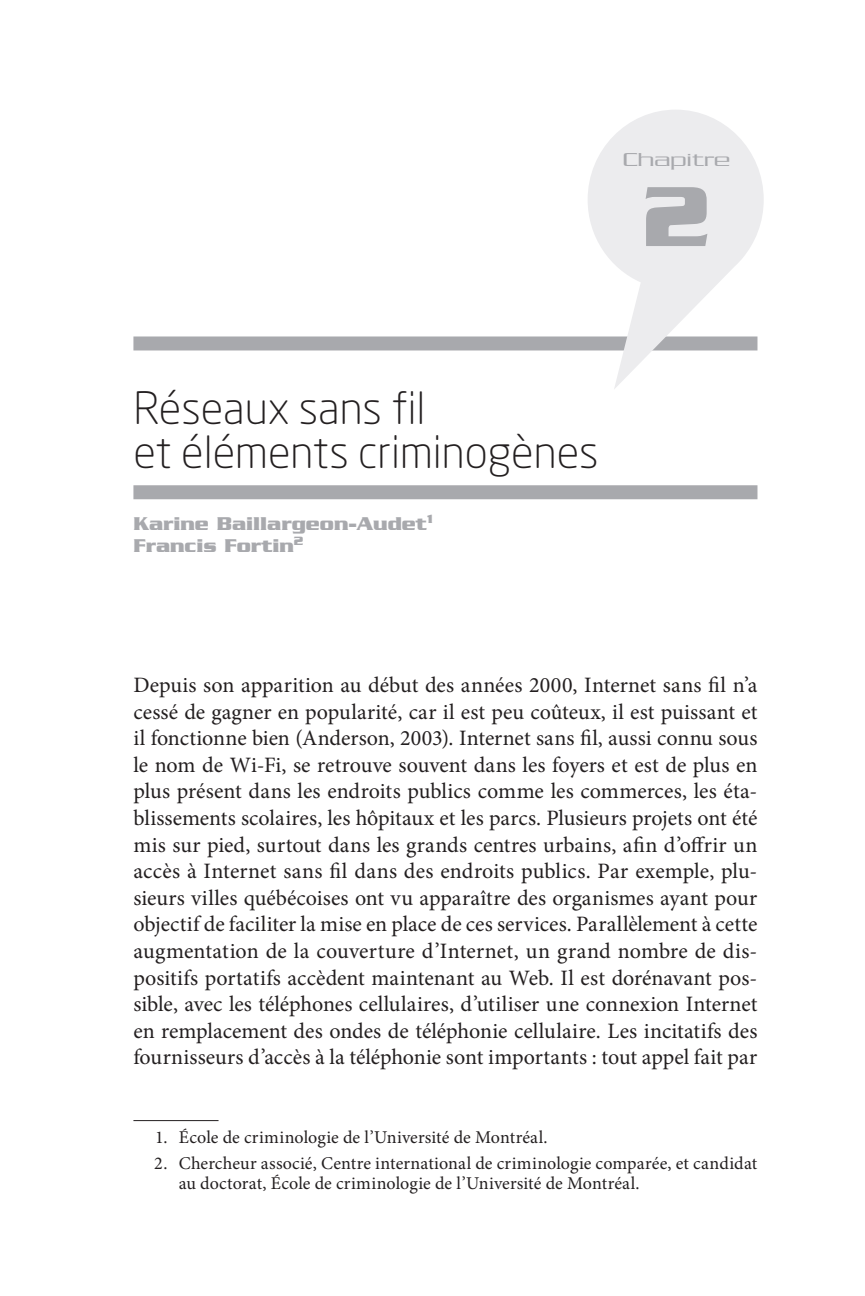
<style>
.page{position:relative;width:865px;height:1296px;background:#fff}
.page>*{position:absolute;margin:0;border:0;box-sizing:border-box;transform-origin:0 0}
.B0___chap{font:700 92px "Serpentine";color:#a8a9ad}
.B1_t_chap{font:300 44px/44px "Neo Sans";color:#231f20}
._01_tx{font:22px/26.6px "Minion Pro";color:#231f20;text-align:justify}
.B0___chap-2{font:300 20.2px "Serpentine";color:#a8a9ad;scale:1.33 1}
.B4_auteur{font:700 20px/22px "Serpentine";color:#a8a9ad}
._31_note{font:18px/20px "Minion Pro";letter-spacing:.005em;color:#231f20}
</style>
<div class="page">
<div style="left:133px;top:336px;width:624px;height:14px;background:#a8a9ad"></div>
<svg style="left:587px;top:110px;width:176px;height:279px;fill:#ececee"></svg>
<div style="left:133px;top:485px;width:624px;height:14px;background:#a8a9ad"></div>
<hr style="left:133px;top:1120px;width:85px;height:1px;background:#231f20">
<p class="B0___chap-2" style="left:623px;top:148px;width:82px">Chapitre</p>
<p class="B0___chap" style="left:642px;top:163px;width:70px">2</p>
<p class="B1_t_chap" style="left:133px;top:386px;width:466px">Réseaux sans fil<br>et éléments criminogènes</p>
<p class="B4_auteur" style="left:133px;top:512px;width:301px">Karine Baillargeon-Audet<sup>1<br></sup>Francis Fortin<sup>2</sup></p>
<p class="_01_tx" style="left:133px;top:672px;width:625px">Depuis son apparition au début des années 2000, Internet sans fil n’a cessé de gagner en popularité, car il est peu coûteux, il est puissant et il fonctionne bien (Anderson, 2003). Internet sans fil, aussi connu sous le nom de Wi-Fi, se retrouve souvent dans les foyers et est de plus en plus présent dans les endroits publics comme les commerces, les éta&shy;blissements scolaires, les hôpitaux et les parcs. Plusieurs projets ont été mis sur pied, surtout dans les grands centres urbains, afin d’offrir un accès à Internet sans fil dans des endroits publics. Par exemple, plu&shy;sieurs villes québécoises ont vu apparaître des organismes ayant pour objectif de faciliter la mise en place de ces services. Parallèlement à cette augmentation de la couverture d’Internet, un grand nombre de dis&shy;positifs portatifs accèdent maintenant au Web. Il est dorénavant pos&shy;sible, avec les téléphones cellulaires, d’utiliser une connexion Internet en remplacement des ondes de téléphonie cellulaire. Les incitatifs des fournisseurs d’accès à la téléphonie sont importants : tout appel fait par</p>
<p class="_31_note" style="left:155px;top:1128px;width:394px">1. École de criminologie de l’Université de Montréal.</p>
<p class="_31_note" style="left:179px;top:1153px;width:580px;text-indent:-25px">2. Chercheur associé, Centre international de criminologie comparée, et candidat au doctorat, École de criminologie de l’Université de Montréal.</p>
</div>
